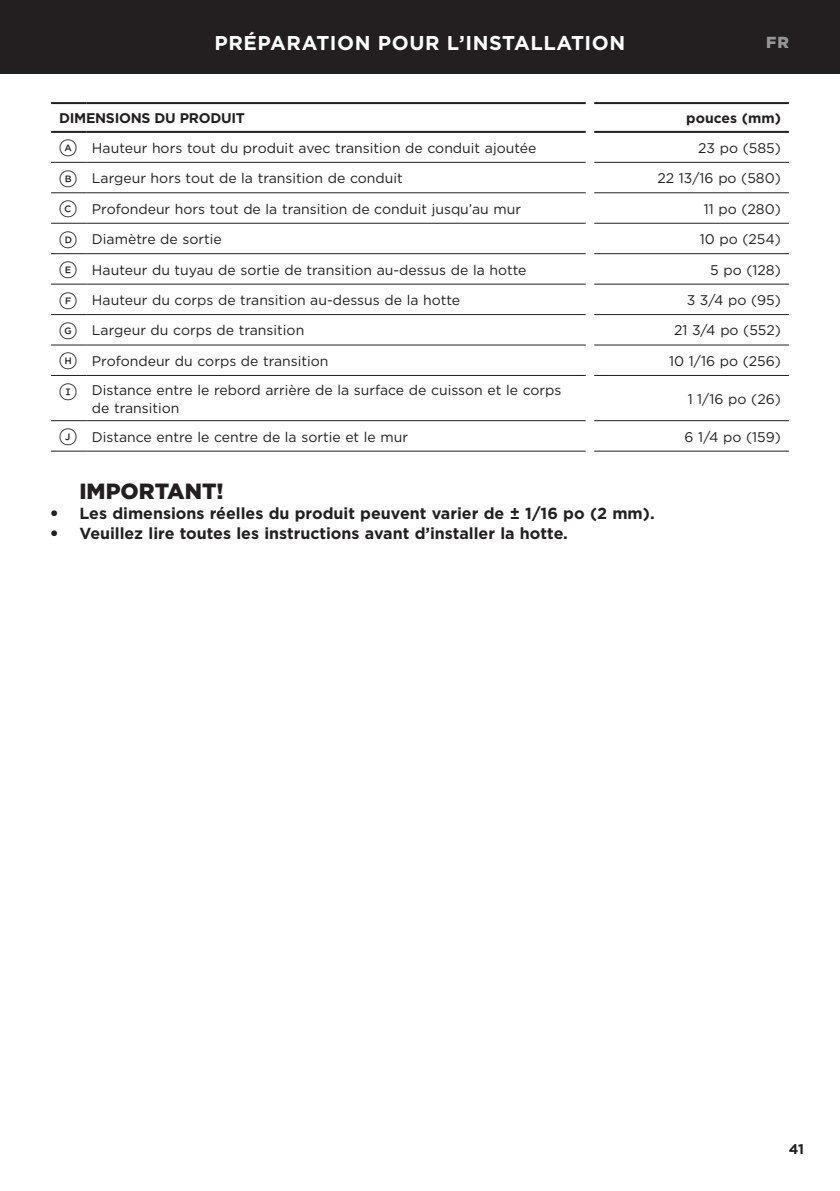
<style>
.page{position:relative;width:840px;height:1191px;background:#fff}
.page>*{position:absolute;margin:0;border:0;box-sizing:border-box;transform-origin:0 0}
.t1{font:900 22px "Gotham";color:#231f20}
.t2{font:700 20px "Gotham";letter-spacing:.03em;color:#fff}
.t3{font:700 16px "Gotham";color:#231f20}
.t4{font:900 16px "Gotham";color:#949698}
.t5{font:14px/18px "Gotham";color:#231f20}
.t6{font:700 14px "Gotham";letter-spacing:-.02em;color:#231f20}
.t7{font:700 14px "Gotham";color:#231f20}
.s1{font-family:"Gotham FP Nos";font-weight:500;font-size:18px}
</style>
<div class="page">
<div style="left:0;top:0;width:839px;height:74px;background:#231f20"></div>
<hr style="left:51px;top:162px;width:35px;height:1px;background:#231f20">
<hr style="left:86px;top:162px;width:499px;height:1px;background:#231f20">
<hr style="left:51px;top:192px;width:35px;height:1px;background:#231f20">
<hr style="left:86px;top:192px;width:499px;height:1px;background:#231f20">
<hr style="left:51px;top:223px;width:35px;height:1px;background:#231f20">
<hr style="left:86px;top:223px;width:499px;height:1px;background:#231f20">
<hr style="left:51px;top:253px;width:35px;height:1px;background:#231f20">
<hr style="left:86px;top:253px;width:499px;height:1px;background:#231f20">
<hr style="left:51px;top:284px;width:35px;height:1px;background:#231f20">
<hr style="left:86px;top:284px;width:499px;height:1px;background:#231f20">
<hr style="left:51px;top:314px;width:35px;height:1px;background:#231f20">
<hr style="left:86px;top:314px;width:499px;height:1px;background:#231f20">
<hr style="left:51px;top:345px;width:35px;height:1px;background:#231f20">
<hr style="left:86px;top:345px;width:499px;height:1px;background:#231f20">
<hr style="left:51px;top:375px;width:35px;height:1px;background:#231f20">
<hr style="left:86px;top:375px;width:499px;height:1px;background:#231f20">
<hr style="left:51px;top:420px;width:35px;height:1px;background:#231f20">
<hr style="left:86px;top:420px;width:499px;height:1px;background:#231f20">
<hr style="left:51px;top:451px;width:35px;height:1px;background:#231f20">
<hr style="left:86px;top:451px;width:499px;height:1px;background:#231f20">
<hr style="left:594px;top:284px;width:194px;height:1px;background:#231f20">
<hr style="left:594px;top:314px;width:194px;height:1px;background:#231f20">
<hr style="left:594px;top:345px;width:194px;height:1px;background:#231f20">
<hr style="left:594px;top:375px;width:194px;height:1px;background:#231f20">
<hr style="left:594px;top:420px;width:194px;height:1px;background:#231f20">
<hr style="left:594px;top:451px;width:194px;height:1px;background:#231f20">
<hr style="left:51px;top:131px;width:35px;height:2px;background:#231f20">
<hr style="left:86px;top:131px;width:499px;height:2px;background:#231f20">
<hr style="left:51px;top:102px;width:35px;height:2px;background:#231f20">
<hr style="left:86px;top:102px;width:499px;height:2px;background:#231f20">
<hr style="left:594px;top:102px;width:194px;height:2px;background:#231f20">
<hr style="left:594px;top:131px;width:194px;height:2px;background:#231f20">
<hr style="left:594px;top:162px;width:194px;height:1px;background:#231f20">
<hr style="left:594px;top:192px;width:194px;height:1px;background:#231f20">
<hr style="left:594px;top:223px;width:194px;height:1px;background:#231f20">
<hr style="left:594px;top:253px;width:194px;height:1px;background:#231f20">
<h2 class="t2" style="left:214px;top:30px;width:412px">PRÉPAR TION POUR L’INSTALLATION</h2>
<h2 class="t2" style="left:254px;top:30px;width:333px">INSTALLATION INSTRUCTIONS</h2>
<p class="t4" style="left:765px;top:31px;width:24px">FR</p>
<p class="t6" style="left:59px;top:109px;width:187px">DIMENSIONS DU PRODUIT</p>
<p class="t7" style="left:685px;top:109px;width:96px">pouces (mm)</p>
<p class="t5" style="left:59px;top:138px;width:478px"><span class="s1">A</span> Hauteur hors tout du produit avec transition de conduit ajoutée</p>
<p class="t5" style="left:697px;top:138px;width:84px">23 po (585)</p>
<p class="t5" style="left:59px;top:169px;width:345px"><span class="s1">B</span> Largeur hors tout de la transition de conduit</p>
<p class="t5" style="left:657px;top:169px;width:125px">22 13/16 po (580)</p>
<p class="t5" style="left:59px;top:199px;width:463px"><span class="s1">C</span> Profondeur hors tout de la transition de conduit jusqu’au mur</p>
<p class="t5" style="left:703px;top:199px;width:78px">11 po (280)</p>
<p class="t5" style="left:59px;top:230px;width:164px"><span class="s1">D</span> Diamètre de sortie</p>
<p class="t5" style="left:699px;top:230px;width:83px">10 po (254)</p>
<p class="t5" style="left:59px;top:260px;width:468px"><span class="s1">E</span> Hauteur du tuyau de sortie de transition au-dessus de la hotte</p>
<p class="t5" style="left:710px;top:260px;width:72px">5 po (128)</p>
<p class="t5" style="left:59px;top:291px;width:402px"><span class="s1">F</span> Hauteur du corps de transition au-dessus de la hotte</p>
<p class="t5" style="left:686px;top:291px;width:96px">3 3/4 po (95)</p>
<p class="t5" style="left:59px;top:321px;width:246px"><span class="s1">G</span> Largeur du corps de transition</p>
<p class="t5" style="left:673px;top:321px;width:108px">21 3/4 po (552)</p>
<p class="t5" style="left:59px;top:351px;width:271px"><span class="s1">H</span> Profondeur du corps de transition</p>
<p class="t5" style="left:668px;top:351px;width:113px">10 1/16 po (256)</p>
<p class="t5" style="left:92px;top:380px;width:471px;text-indent:-33px"><span class="s1">I</span> Distance entre le rebord arrière de la surface de cuisson et le corps de transition</p>
<p class="t5" style="left:687px;top:389px;width:95px">1 1/16 po (26)</p>
<p class="t5" style="left:59px;top:427px;width:350px"><span class="s1">J</span> Distance entre le centre de la sortie et le mur</p>
<p class="t5" style="left:684px;top:427px;width:98px">6 1/4 po (159)</p>
<h1 class="t1" style="left:79px;top:476px;width:146px">IMPORTANT!</h1>
<p class="t3" style="left:51px;top:503px;width:604px">● Les dimensions réelles du produit peuvent varier de ± 1/16 po (2 mm).</p>
<p class="t3" style="left:51px;top:523px;width:518px">● Veuillez lire toutes les instructions avant d’installer la hotte.</p>
<p class="t6" style="left:788px;top:1139px;width:17px">41</p>
</div>
